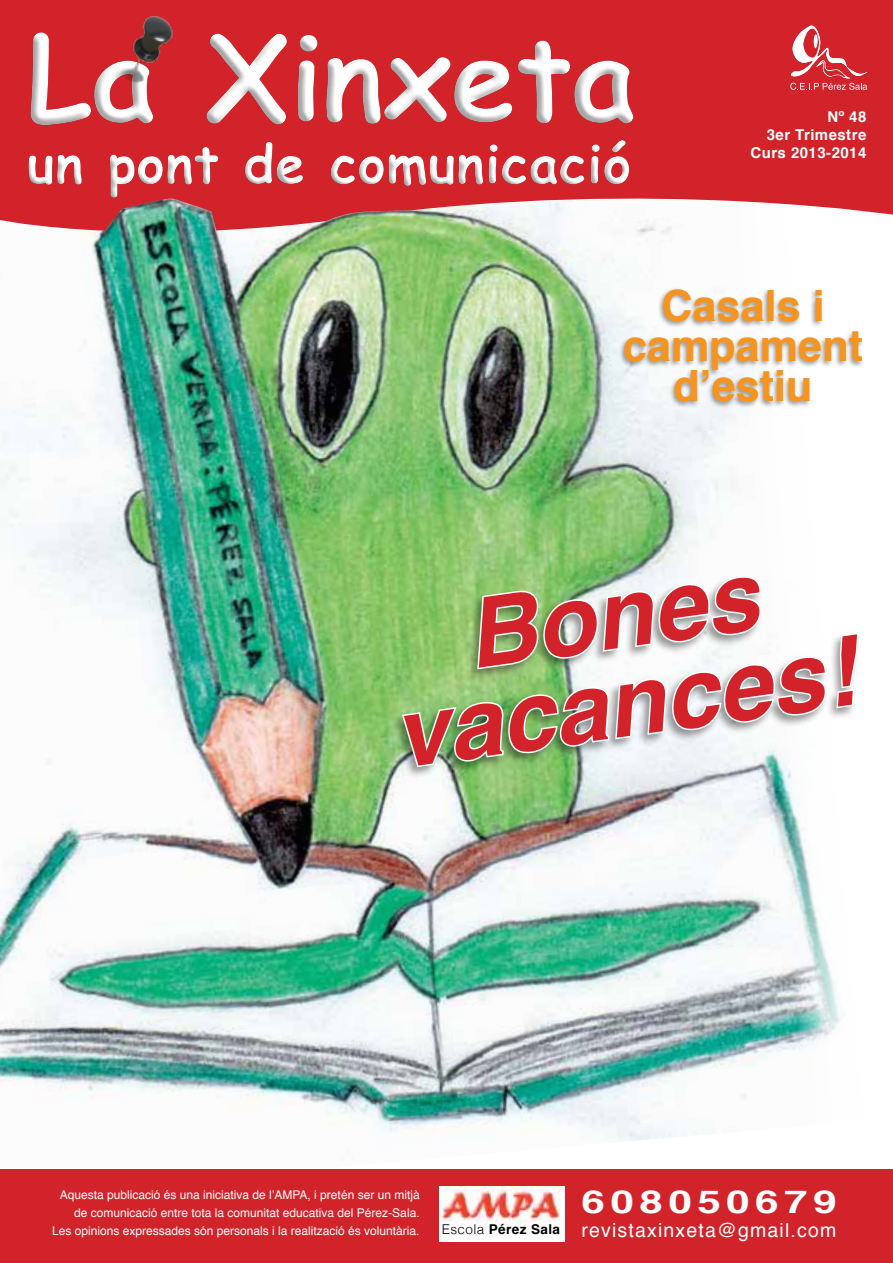
<style>
.page{position:relative;width:893px;height:1263px;background:#fff}
.page>*{position:absolute;margin:0;border:0;box-sizing:border-box;transform-origin:0 0}
.t1{font:700 116.1px "Comic Sans MS";color:#fff}
.t2{font:italic 700 96px/88.5px "Helvetica";color:#d2232a;text-align:center}
.t3{font:700 52.5px "Comic Sans MS";letter-spacing:.02em;color:#fff}
.t4{font:700 43.2px/39.9px "Helvetica";color:#f7941e;text-align:center}
.t5{font:700 31.5px "Helvetica";letter-spacing:.13em;color:#fff;scale:1.34 1}
.t6{font:19.5px "Helvetica";letter-spacing:.06em;color:#fff}
.t7{font:700 15px/18px "Helvetica";letter-spacing:.03em;color:#fff;text-align:right}
.t8{font:700 13.5px "Helvetica";letter-spacing:.03em;color:#000}
.t9{font:12px/18px "Helvetica";color:#fff;text-align:right}
.s1{font-weight:300}
</style>
<div class="page">
<img style="left:0;top:371px;width:840px;height:770px">
<div style="left:0;top:1169px;width:893px;height:94px;background:#d2232a"></div>
<div style="left:439px;top:1186px;width:126px;height:56px;background:#fff"></div>
<img style="left:442px;top:1187px;width:117px;height:37px">
<div style="left:0;top:0;width:893px;height:215px;background:#d2232a"></div>
<div style="left:24px;top:23px;width:618px;height:179px;background:#d2232a"></div>
<div style="left:19px;top:28px;width:619px;height:177px;background:#000;opacity:.35"></div>
<img style="left:119px;top:6px;width:67px;height:71px">
<svg style="left:118px;top:56px;width:28px;height:28px"></svg>
<div style="left:391px;top:574px;width:470px;height:204px;background:#000;opacity:.4"></div>
<svg style="left:400px;top:574px;width:428px;height:195px"></svg>
<svg style="left:835px;top:631px;width:25px;height:79px"></svg>
<svg style="left:790px;top:26px;width:77px;height:64px;background:#da4e54"></svg>
<img style="left:0;top:199px;width:800px;height:172px">
<div style="left:618px;top:286px;width:246px;height:121px;background:#000;opacity:.4"></div>
<h1 class="t1" style="left:27px;top:-8px;width:610px">La Xinxeta</h1>
<h3 class="t3" style="left:27px;top:125px;width:605px">un pont de comunicació</h3>
<p class="t7" style="left:750px;top:108px;width:117px">Nº 48<br>3er Trimestre<br>Curs 2013-2014</p>
<h3 class="t4" style="left:623px;top:286px;width:242px">Casals i campament d’estiu</h3>
<h2 class="t2" style="left:376px;top:604px;width:466px;rotate:-8deg">Bones vacances!</h2>
<p class="t9" style="left:52px;top:1186px;width:369px">Aquesta publicació és una iniciativa de l’AMPA, i pretén ser un mitjà de comunicació entre tota la comunitat educativa del Pérez-Sala.<br>Les opinions expressades són personals i la realització és voluntària.</p>
<h3 class="t5" style="left:581px;top:1177px;width:192px">608050679</h3>
<h3 class="t6" style="left:581px;top:1215px;width:256px">revistaxinxeta@gmail.com</h3>
<p class="t8" style="left:442px;top:1218px;width:120px"><span class="s1">Escola</span> Pérez Sala</p>
</div>
